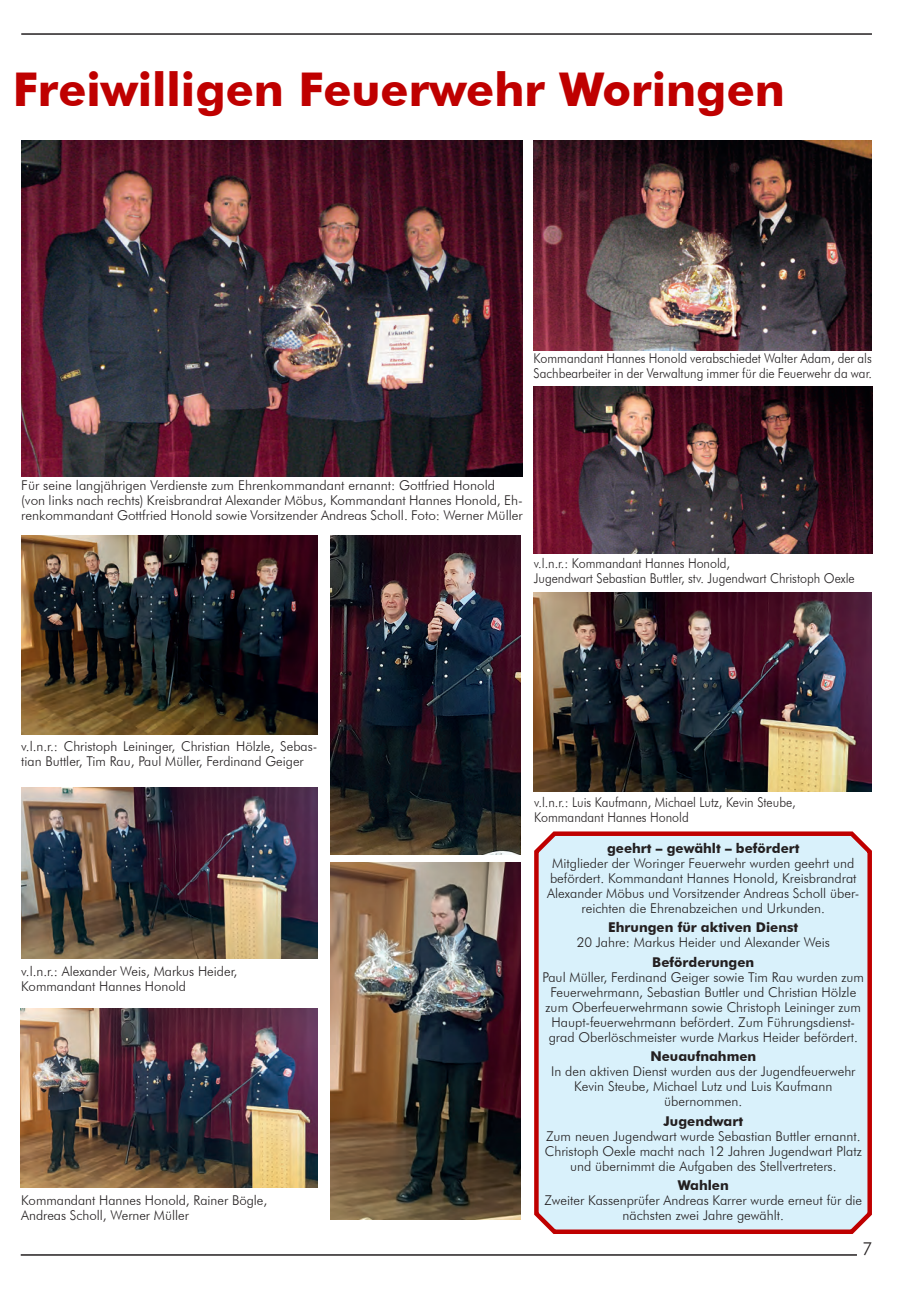
<style>
.page{position:relative;width:906px;height:1289px;background:#fff}
.page>*{position:absolute;margin:0;border:0;box-sizing:border-box;transform-origin:0 0}
.t1{font:700 46.5px "Futura BT";color:#bf0000}
.t2{font:300 18px "Futura BT";color:#231f20}
.t3{font:300 13.5px/15px "Futura BT";color:#231f20;text-align:center}
.t4{font:300 13.5px/15px "Futura BT";color:#231f20;scale:.92 1}
.t5{font:700 13.5px "Futura BT";color:#231f20}
</style>
<div class="page">
<hr style="left:21px;top:1254px;width:836px;height:1px;background:#231f20">
<img style="left:533px;top:593px;width:339px;height:198px">
<img style="left:21px;top:535px;width:296px;height:199px">
<img style="left:21px;top:787px;width:296px;height:171px">
<img style="left:331px;top:535px;width:189px;height:319px">
<img style="left:331px;top:862px;width:189px;height:357px">
<img style="left:21px;top:1008px;width:296px;height:179px">
<div style="left:534px;top:831px;width:338px;height:403px;background:#d9f1fb"></div>
<img style="left:21px;top:141px;width:502px;height:335px">
<img style="left:533px;top:386px;width:339px;height:167px">
<img style="left:533px;top:141px;width:339px;height:209px">
<hr style="left:21px;top:33px;width:851px;height:2px;background:#231f20">
<p class="t1" style="left:13px;top:61px;width:773px">Freiwilligen Feuerwehr Woringen</p>
<p class="t4" style="left:533px;top:351px;width:369px">Kommandant Hannes Honold verabschiedet Walter Adam, der als<br>Sachbearbeiter in der Verwaltung immer für die Feuerwehr da war.</p>
<p class="t3" style="left:21px;top:477px;width:475px">Für seine langjährigen Verdienste zum Ehrenkommandant ernannt: Gottfried Honold</p>
<p class="t3" style="left:21px;top:492px;width:503px;text-align:left">(von links nach rechts) Kreisbrandrat Alexander Möbus, Kommandant Hannes Honold, Eh&shy;renkommandant Gottfried Honold sowie Vorsitzender Andreas Scholl. Foto: Werner Müller</p>
<p class="t4" style="left:534px;top:555px;width:215px">v.l.n.r.: Kommandant Hannes Honold,</p>
<p class="t4" style="left:534px;top:570px;width:350px">Jugendwart Sebastian Buttler, stv. Jugendwart Christoph Oexle</p>
<p class="t3" style="left:21px;top:738px;width:298px;text-align:left">v.l.n.r.: Christoph Leininger, Christian Hölzle, Sebas&shy;tian Buttler, Tim Rau, Paul Müller, Ferdinand Geiger</p>
<p class="t3" style="left:21px;top:963px;width:217px">v.l.n.r.: Alexander Weis, Markus Heider,</p>
<p class="t3" style="left:21px;top:978px;width:166px">Kommandant Hannes Honold</p>
<p class="t3" style="left:21px;top:1192px;width:247px">Kommandant Hannes Honold, Rainer Bögle,</p>
<p class="t3" style="left:21px;top:1207px;width:169px">Andreas Scholl, Werner Müller</p>
<p class="t4" style="left:534px;top:794px;width:286px">v.l.n.r.: Luis Kaufmann, Michael Lutz, Kevin Steube,</p>
<p class="t4" style="left:534px;top:809px;width:170px">Kommandant Hannes Honold</p>
<p class="t5" style="left:607px;top:839px;width:194px">geehrt – gewählt – befördert</p>
<p class="t3" style="left:552px;top:855px;width:304px">Mitglieder der Woringer Feuerwehr wurden geehrt und</p>
<p class="t3" style="left:550px;top:870px;width:308px">befördert. Kommandant Hannes Honold, Kreisbrandrat</p>
<p class="t3" style="left:547px;top:885px;width:314px">Alexander Möbus und Vorsitzender Andreas Scholl über&shy;reichten die Ehrenabzeichen und Urkunden.</p>
<p class="t5" style="left:608px;top:919px;width:191px">Ehrungen für aktiven Dienst</p>
<p class="t3" style="left:576px;top:934px;width:255px">20 Jahre: Markus Heider und Alexander Weis</p>
<p class="t5" style="left:652px;top:953px;width:104px">Beförderungen</p>
<p class="t3" style="left:542px;top:969px;width:323px">Paul Müller, Ferdinand Geiger sowie Tim Rau wurden zum Feuerwehrmann, Sebastian Buttler und Christian Hölzle zum Oberfeuerwehrmann sowie Christoph Leininger zum Haupt-feuerwehrmann befördert. Zum Führungsdienst&shy;grad Oberlöschmeister wurde Markus Heider befördert.</p>
<p class="t5" style="left:650px;top:1048px;width:107px">Neuaufnahmen</p>
<p class="t3" style="left:551px;top:1063px;width:306px">In den aktiven Dienst wurden aus der Jugendfeuerwehr<br>Kevin Steube, Michael Lutz und Luis Kaufmann</p>
<p class="t3" style="left:664px;top:1093px;width:80px">übernommen.</p>
<p class="t5" style="left:663px;top:1112px;width:81px">Jugendwart</p>
<p class="t3" style="left:545px;top:1128px;width:318px">Zum neuen Jugendwart wurde Sebastian Buttler ernannt.<br>Christoph Oexle macht nach 12 Jahren Jugendwart Platz und übernimmt die Aufgaben des Stellvertreters.</p>
<p class="t5" style="left:678px;top:1177px;width:53px">Wahlen</p>
<p class="t3" style="left:544px;top:1192px;width:319px">Zweiter Kassenprüfer Andreas Karrer wurde erneut für die nächsten zwei Jahre gewählt.</p>
<p class="t2" style="left:862px;top:1237px;width:12px">7</p>
</div>
